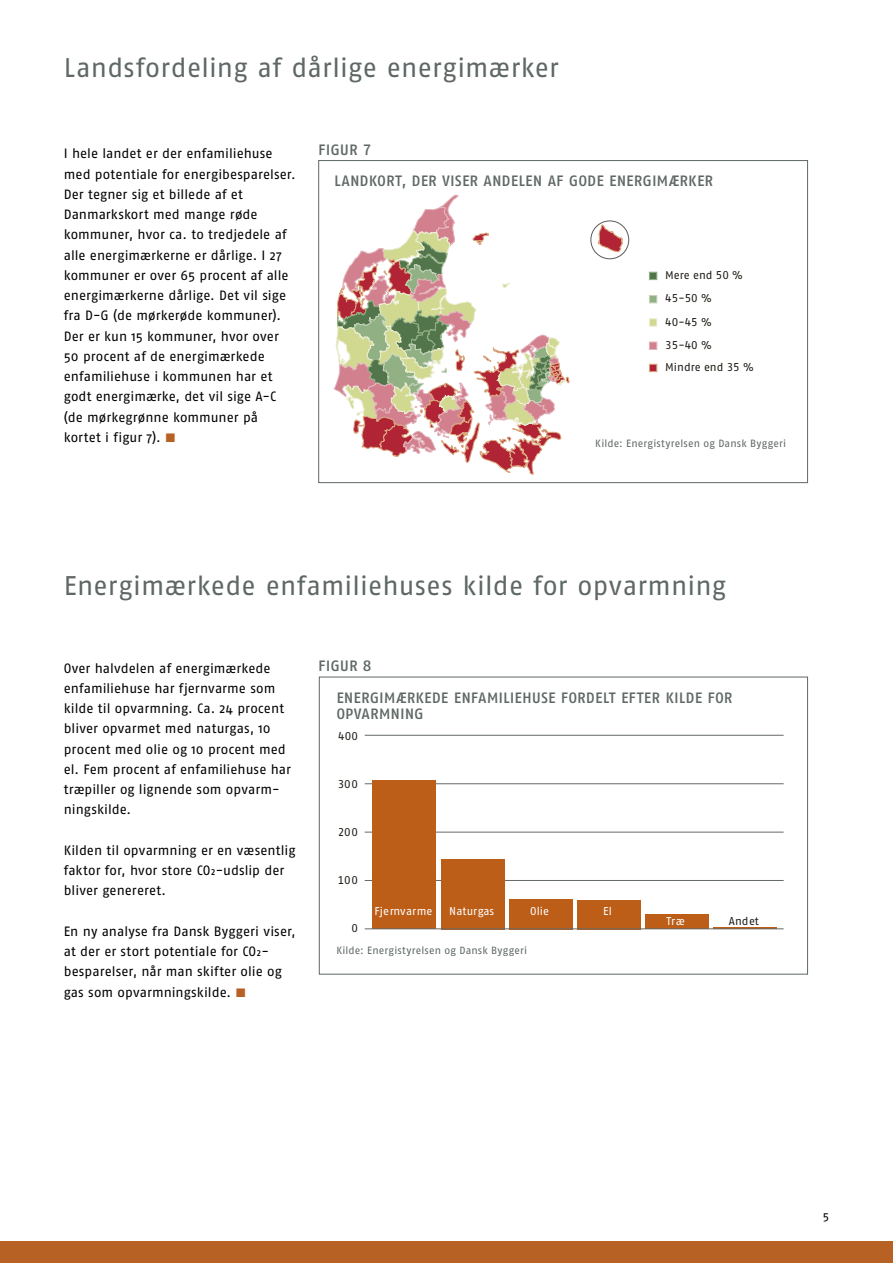
<style>
.page{position:relative;width:893px;height:1263px;background:#fff}
.page>*{position:absolute;margin:0;border:0;box-sizing:border-box;transform-origin:0 0}
.Kapitel{font:27px "Fago No";letter-spacing:.005em;color:#5f6866}
.Figur_titel{font:15px/16.5px "Fago No Med Tf Caps";color:#5f6866}
.Broed{font:13.5px/20.2px "Fago No";color:#000}
.t1{font:12px "Fago No";color:#000}
.t2{font:11.25px/22.2px "Fago No Regular Tf";color:#1f1c16}
.t3{font:11.25px "Fago No Regular Tf";letter-spacing:.01em;color:#fff}
.t4{font:11.25px "Fago No Regular Tf";letter-spacing:-.015em;color:#fff}
.petit{font:10.5px "Fago No";letter-spacing:.015em;color:#5f6866}
.s1{font-family:"Fago No Med Expert";font-size:12px;color:#b86124}
.s2{font-family:"Fago No Regular Expert"}
</style>
<div class="page">
<div style="left:0;top:1242px;width:893px;height:21px;background:#b86124"></div>
<hr style="left:365px;top:783px;width:419px;height:1px;background:#646b68">
<hr style="left:365px;top:832px;width:419px;height:1px;background:#646b68">
<hr style="left:365px;top:880px;width:419px;height:1px;background:#646b68">
<div style="left:441px;top:859px;width:63px;height:70px;background:#bc5d18"></div>
<div style="left:373px;top:780px;width:63px;height:149px;background:#bc5d18"></div>
<div style="left:509px;top:899px;width:63px;height:30px;background:#bc5d18"></div>
<div style="left:577px;top:900px;width:64px;height:29px;background:#bc5d18"></div>
<div style="left:645px;top:914px;width:64px;height:15px;background:#bc5d18"></div>
<hr style="left:365px;top:928px;width:419px;height:1px;background:#646b68">
<hr style="left:365px;top:735px;width:419px;height:1px;background:#646b68">
<div style="left:319px;top:677px;width:489px;height:297px;border:1px solid #5f6866"></div>
<svg style="left:598px;top:224px;width:24px;height:28px"></svg>
<div style="left:591px;top:221px;width:38px;height:38px;border:1px solid #5e5a57;border-radius:50%"></div>
<svg style="left:334px;top:195px;width:235px;height:280px"></svg>
<div style="left:649px;top:272px;width:8px;height:8px;background:#53754b;border:1px solid #91b084"></div>
<div style="left:649px;top:319px;width:8px;height:7px;background:#d1d990;border:1px solid #ecefd4"></div>
<div style="left:649px;top:295px;width:8px;height:8px;background:#91b084;border:1px solid #c3d3bc"></div>
<div style="left:649px;top:342px;width:8px;height:8px;background:#d2808e;border:1px solid #e3b3bb"></div>
<div style="left:649px;top:364px;width:8px;height:8px;background:#b12436;border:1px solid #daa67d"></div>
<div style="left:318px;top:160px;width:490px;height:323px;border:1px solid #5f6866"></div>
<p class="Kapitel" style="left:64px;top:52px;width:497px">Landsfordeling af dårlige energimærker</p>
<p class="Broed" style="left:64px;top:143px;width:233px">I hele landet er der enfamiliehuse med potentiale for energibesparelser.<br>Der tegner sig et billede af et<br>Danmarkskort med mange røde kommuner, hvor ca. to tredjedele af alle energimærkerne er dårlige. I 27 kommuner er over 65 procent af alle energimærkerne dårlige. Det vil sige fra D-G (de mørkerøde kommuner).<br>Der er kun 15 kommuner, hvor over<br>50 procent af de energimærkede enfamiliehuse i kommunen har et godt energimærke, det vil sige A-C (de mørkegrønne kommuner på kortet i figur 7). <span class="s1">2</span></p>
<p class="Figur_titel" style="left:318px;top:142px;width:55px">FIGUR 7</p>
<p class="Figur_titel" style="left:334px;top:173px;width:381px">LANDKORT, DER VISER ANDELEN AF GODE ENERGIMÆRKER</p>
<p class="t2" style="left:665px;top:264px;width:79px">Mere end 50 %</p>
<p class="t2" style="left:665px;top:310px;width:48px">40-45 %</p>
<p class="t2" style="left:665px;top:287px;width:48px">45-50 %</p>
<p class="t2" style="left:665px;top:334px;width:90px">35-40 %<br>Mindre end 35 %</p>
<p class="petit" style="left:595px;top:437px;width:192px">Kilde: Energistyrelsen og Dansk Byggeri</p>
<p class="Kapitel" style="left:64px;top:570px;width:664px">Energimærkede enfamiliehuses kilde for opvarmning</p>
<p class="Broed" style="left:64px;top:658px;width:229px">Over halvdelen af energimærkede enfamiliehuse har fjernvarme som kilde til opvarmning. Ca. 24 procent bliver opvarmet med naturgas, 10 procent med olie og 10 procent med el. Fem procent af enfamiliehuse har træpiller og lignende som opvarm&shy;ningskilde.</p>
<p class="Broed" style="left:64px;top:840px;width:233px">Kilden til opvarmning er en væsentlig faktor for, hvor store CO<span class="s2">c</span>-udslip der bliver genereret.</p>
<p class="Broed" style="left:64px;top:921px;width:233px">En ny analyse fra Dansk Byggeri viser, at der er stort potentiale for CO<span class="s2">c&shy;</span>besparelser, når man skifter olie og gas som opvarmningskilde. <span class="s1">2</span></p>
<p class="Figur_titel" style="left:318px;top:658px;width:55px">FIGUR 8</p>
<p class="Figur_titel" style="left:336px;top:689px;width:398px">ENERGIMÆRKEDE ENFAMILIEHUSE FORDELT EFTER KILDE FOR<br>OPVARMNING</p>
<p class="t2" style="left:338px;top:724px;width:21px">400</p>
<p class="t2" style="left:338px;top:773px;width:22px">300</p>
<p class="t2" style="left:338px;top:821px;width:22px">200</p>
<p class="t2" style="left:338px;top:869px;width:22px">100</p>
<p class="t2" style="left:351px;top:917px;width:8px">0</p>
<p class="t3" style="left:374px;top:905px;width:60px">Fjernvarme</p>
<p class="t4" style="left:449px;top:905px;width:47px">Naturgas</p>
<p class="t3" style="left:530px;top:905px;width:21px">Olie</p>
<p class="t3" style="left:603px;top:905px;width:10px">El</p>
<p class="petit" style="left:336px;top:944px;width:192px">Kilde: Energistyrelsen og Dansk Byggeri</p>
<p class="t3" style="left:666px;top:914px;width:20px">Træ</p>
<p class="t2" style="left:729px;top:910px;width:32px">Andet</p>
<p class="t1" style="left:823px;top:1209px;width:8px">5</p>
</div>
